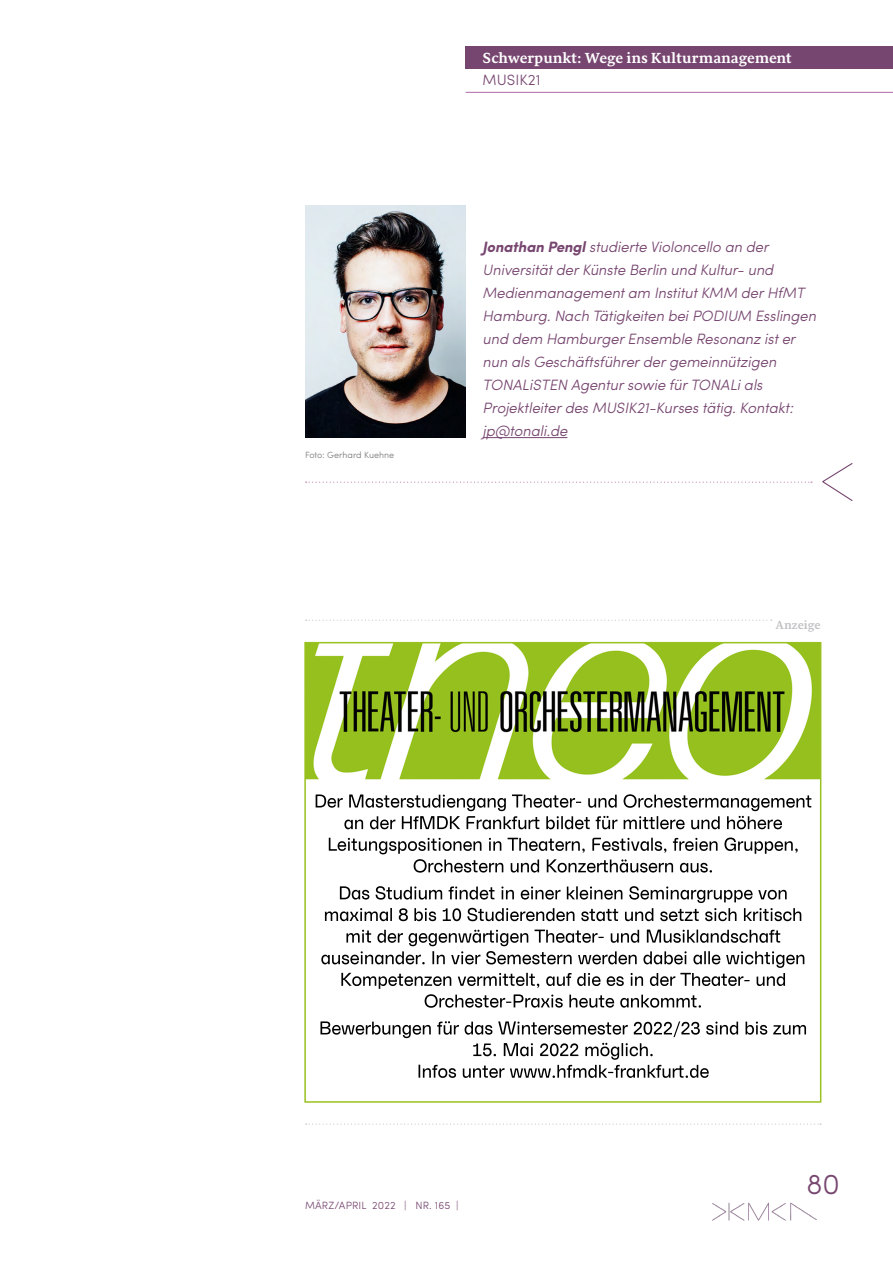
<style>
.page{position:relative;width:893px;height:1263px;background:#fff}
.page>*{position:absolute;margin:0;border:0;box-sizing:border-box;transform-origin:0 0}
.t1{font:300 28.5px "Sofia Pro";color:#774670}
.t2{font:italic 300 15px/23px "Sofia Pro";letter-spacing:-.01em;color:#774670}
.t3{font:700 15px "Sirba";color:#fff}
.t4{font:300 15px "Sofia Pro";color:#774670}
.t5{font:700 12px "Sirba";color:#c2c2c5}
.t6{font:300 10.5px "Sofia Pro";letter-spacing:.01em;color:#774670}
.t7{font:300 9px "Sofia Pro";color:#7b7b80}
.s1{font-weight:700}
</style>
<div class="page">
<img style="left:712px;top:1202px;width:105px;height:19px">
<svg style="left:822px;top:463px;width:31px;height:38px"></svg>
<svg style="left:306px;top:482px;width:506px;height:1px"></svg>
<img style="left:305px;top:205px;width:161px;height:232px">
<hr style="left:483px;top:437px;width:84px;height:1px;background:#774670">
<div style="left:466px;top:46px;width:427px;height:23px;background:#774670"></div>
<hr style="left:466px;top:92px;width:427px;height:1px;background:#b87baf">
<img style="left:307px;top:645px;width:511px;height:433px">
<div style="left:304px;top:642px;width:517px;height:461px;border:2px solid #99c11f"></div>
<svg style="left:306px;top:620px;width:466px;height:1px"></svg>
<svg style="left:306px;top:1123px;width:515px;height:2px"></svg>
<p class="t7" style="left:305px;top:448px;width:91px">Foto: Gerhard Kuehne</p>
<p class="t3" style="left:483px;top:46px;width:311px">Schwerpunkt: Wege ins Kulturmanagement</p>
<p class="t4" style="left:483px;top:69px;width:59px">MUSIK21</p>
<p class="t2" style="left:483px;top:235px;width:335px"><span class="s1">Jonathan Pengl</span> studierte Violoncello an der Universität der Künste Berlin und Kultur- und Medienmanagement am Institut KMM der HfMT Hamburg. Nach Tätigkeiten bei PODIUM Esslingen und dem Hamburger Ensemble Resonanz ist er nun als Geschäftsführer der gemeinnützigen TONALiSTEN Agentur sowie für TONALi als Projektleiter des MUSIK21-Kurses tätig. Kontakt: jp@tonali.de</p>
<p class="t5" style="left:775px;top:615px;width:47px">Anzeige</p>
<p class="t6" style="left:305px;top:1197px;width:155px">MÄRZ/APRIL 2022 | NR. 165 |</p>
<h1 class="t1" style="left:806px;top:1163px;width:35px">80</h1>
</div>
